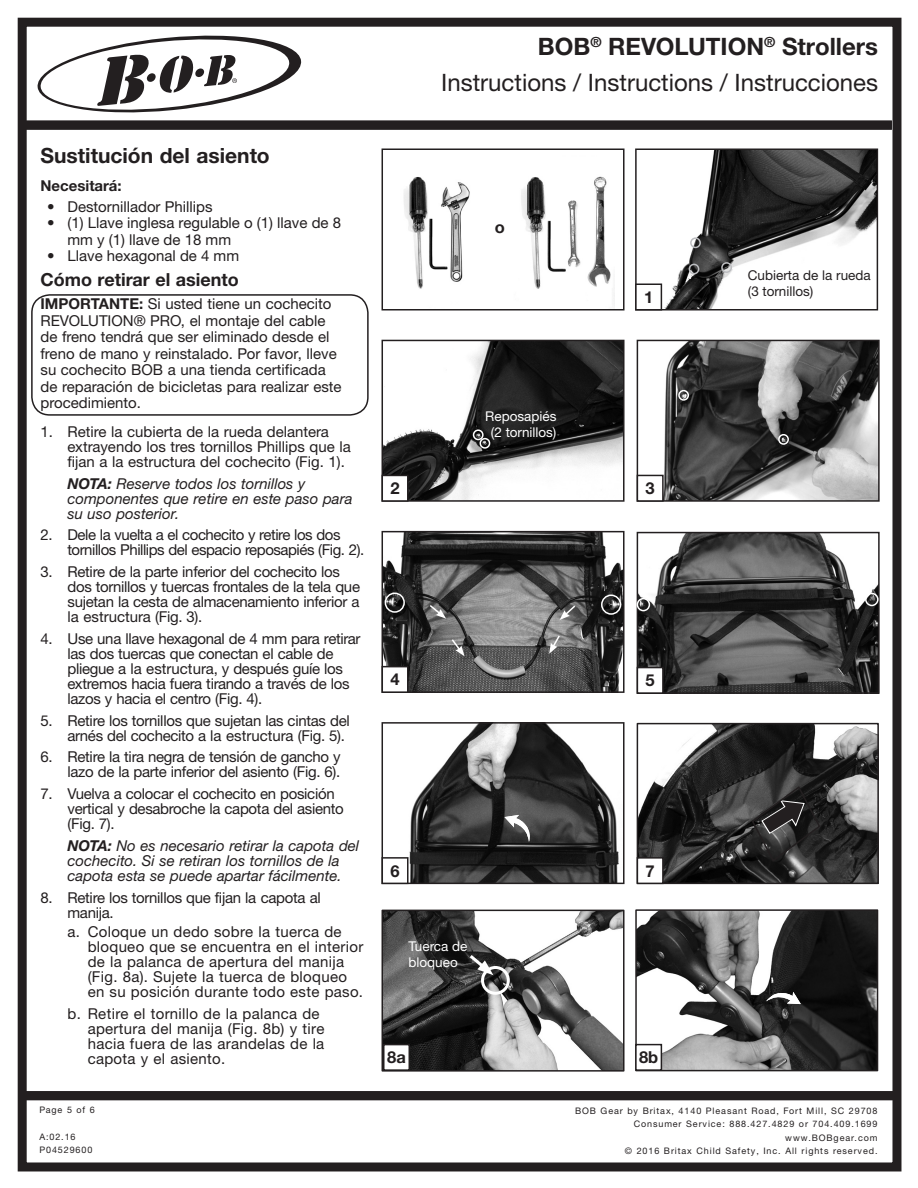
<style>
.page{position:relative;width:918px;height:1188px;background:#fff}
.page>*{position:absolute;margin:0;border:0;box-sizing:border-box;transform-origin:0 0}
.t1{font:24px/35.5px "Helvetica Neue LTW1 G";color:#231f20;text-align:right}
.Body_Header{font:700 21px "Helvetica Neue LTW1 G";color:#231f20}
.Body_Header-2{font:700 18px "Helvetica Neue LTW1 G";color:#231f20}
.t2{font:700 16.5px "Helvetica Neue LTW1 G";color:#231f20}
.Body_Header-3{font:15px/15px "Helvetica Neue LTW1 G";letter-spacing:-.02em;color:#231f20}
.Body_Header-4{font:15px/16.5px "Helvetica Neue LTW1 G";color:#231f20}
.Body_Header-5{font:15px/15px "Helvetica Neue LTW1 G";letter-spacing:.02em;color:#231f20}
.Body_Text{font:italic 15px/15px "Helvetica Neue LTW1 G";color:#231f20}
.Body_Header-6{font:15px/15px "Helvetica Neue LTW1 G";letter-spacing:-.03em;color:#231f20}
.Body_Header-7{font:700 15px "Helvetica Neue LTW1 G";color:#231f20}
.Callout_Flush_Right{font:13.5px/16.2px "Helvetica Neue LTW1 G";color:#fff}
.t3{font:13.5px "Helvetica Neue LTW1 G";color:#231f20}
.t4{font:9px/13.5px "Helvetica Neue LTW1 G";letter-spacing:.1em;color:#231f20}
.s1{font-weight:700}
</style>
<div class="page">
<svg style="left:37px;top:35px;width:265px;height:78px"></svg>
<div style="left:22px;top:1091px;width:874px;height:9px;background:#231f20"></div>
<div style="left:21px;top:121px;width:871px;height:9px;background:#231f20"></div>
<div style="left:18px;top:18px;width:883px;height:1153px;border:9px solid #231f20"></div>
<img style="left:404px;top:176px;width:211px;height:130px">
<div style="left:382px;top:148px;width:243px;height:162px;border:2px solid #231f20"></div>
<img style="left:638px;top:151px;width:237px;height:156px">
<div style="left:635px;top:148px;width:243px;height:162px;border:2px solid #231f20"></div>
<div style="left:636px;top:284px;width:25px;height:26px;background:#fff"></div>
<div style="left:635px;top:284px;width:27px;height:26px;border:2px solid #231f20"></div>
<div style="left:690px;top:237px;width:11px;height:11px;border:2px solid #bcbdc0;border-radius:50%"></div>
<div style="left:689px;top:264px;width:10px;height:10px;border:2px solid #bcbdc0;border-radius:50%"></div>
<div style="left:721px;top:262px;width:11px;height:11px;border:2px solid #bcbdc0;border-radius:50%"></div>
<img style="left:640px;top:343px;width:237px;height:156px">
<div style="left:637px;top:340px;width:243px;height:162px;border:2px solid #231f20"></div>
<div style="left:637px;top:475px;width:26px;height:26px;background:#fff"></div>
<div style="left:637px;top:475px;width:27px;height:27px;border:2px solid #231f20"></div>
<img style="left:385px;top:343px;width:237px;height:156px">
<div style="left:382px;top:340px;width:243px;height:162px;border:2px solid #231f20"></div>
<div style="left:382px;top:475px;width:26px;height:26px;background:#fff"></div>
<div style="left:382px;top:475px;width:27px;height:27px;border:2px solid #231f20"></div>
<div style="left:480px;top:438px;width:10px;height:11px;border:2px solid #fff;border-radius:50%"></div>
<div style="left:473px;top:429px;width:11px;height:11px;border:2px solid #fff;border-radius:50%"></div>
<img style="left:409px;top:725px;width:210px;height:156px">
<div style="left:382px;top:722px;width:243px;height:162px;border:2px solid #231f20"></div>
<div style="left:382px;top:857px;width:27px;height:27px;border:2px solid #231f20"></div>
<img style="left:385px;top:534px;width:237px;height:156px">
<div style="left:382px;top:531px;width:243px;height:162px;border:2px solid #231f20"></div>
<div style="left:382px;top:667px;width:26px;height:25px;background:#fff"></div>
<div style="left:382px;top:666px;width:27px;height:27px;border:2px solid #231f20"></div>
<svg style="left:560px;top:604px;width:17px;height:16px"></svg>
<svg style="left:549px;top:634px;width:12px;height:20px"></svg>
<svg style="left:450px;top:638px;width:15px;height:18px"></svg>
<svg style="left:428px;top:603px;width:18px;height:16px"></svg>
<div style="left:601px;top:594px;width:20px;height:21px;border:2px solid #fff;border-radius:50%"></div>
<img style="left:640px;top:535px;width:237px;height:156px">
<div style="left:637px;top:532px;width:243px;height:162px;border:2px solid #231f20"></div>
<div style="left:637px;top:668px;width:26px;height:25px;background:#fff"></div>
<div style="left:637px;top:667px;width:27px;height:27px;border:2px solid #231f20"></div>
<svg style="left:505px;top:815px;width:25px;height:27px"></svg>
<div style="left:385px;top:592px;width:20px;height:21px;border:2px solid #fff;border-radius:50%"></div>
<div style="left:865px;top:593px;width:14px;height:13px;border:2px solid #fff;border-radius:50%"></div>
<div style="left:778px;top:434px;width:11px;height:11px;border:2px solid #fff;border-radius:50%"></div>
<div style="left:678px;top:390px;width:11px;height:11px;border:2px solid #fff;border-radius:50%"></div>
<img style="left:640px;top:726px;width:236px;height:155px">
<div style="left:637px;top:723px;width:242px;height:161px;border:2px solid #231f20"></div>
<svg style="left:750px;top:785px;width:71px;height:78px;background:#343333"></svg>
<div style="left:637px;top:858px;width:26px;height:25px;background:#fff"></div>
<div style="left:637px;top:857px;width:27px;height:27px;border:2px solid #231f20"></div>
<div style="left:637px;top:598px;width:13px;height:13px;border:2px solid #fff;border-radius:50%"></div>
<img style="left:385px;top:913px;width:237px;height:156px">
<div style="left:382px;top:910px;width:243px;height:162px;border:2px solid #231f20"></div>
<div style="left:481px;top:966px;width:29px;height:29px;border:3px solid #fff;border-radius:50%"></div>
<svg style="left:466px;top:952px;width:27px;height:23px"></svg>
<div style="left:384px;top:1045px;width:25px;height:25px;background:#fff"></div>
<div style="left:383px;top:1044px;width:27px;height:27px;border:2px solid #231f20"></div>
<img style="left:638px;top:912px;width:237px;height:156px">
<div style="left:635px;top:909px;width:243px;height:162px;border:2px solid #231f20"></div>
<div style="left:636px;top:1045px;width:25px;height:25px;background:#fff"></div>
<div style="left:635px;top:1044px;width:27px;height:27px;border:2px solid #231f20"></div>
<svg style="left:766px;top:983px;width:37px;height:37px"></svg>
<div style="left:31px;top:294px;width:338px;height:122px;border:2px solid #231f20;border-radius:18px"></div>
<p class="Body_Header" style="left:40px;top:143px;width:231px">Sustitución del asiento</p>
<p class="Body_Header-7" style="left:40px;top:176px;width:83px">Necesitará:</p>
<p class="Body_Header-4" style="left:47px;top:198px;width:167px">• Destornillador Phillips</p>
<p class="Body_Header-4" style="left:68px;top:215px;width:275px;text-indent:-20px">• (1) Llave inglesa regulable o (1) llave de 8 mm y (1) llave de 18 mm</p>
<p class="Body_Header-4" style="left:47px;top:248px;width:193px">• Llave hexagonal de 4 mm</p>
<p class="Body_Header-2" style="left:40px;top:269px;width:200px">Cómo retirar el asiento</p>
<p class="Body_Header-4" style="left:40px;top:296px;width:303px"><span class="s1">IMPORTANTE:</span> Si usted tiene un cochecito REVOLUTION® PRO, el montaje del cable de freno tendrá que ser eliminado desde el freno de mano y reinstalado. Por favor, lleve su cochecito BOB a una tienda certificada de reparación de bicicletas para realizar este procedimiento.</p>
<p class="Body_Header-4" style="left:68px;top:424px;width:285px;line-height:15px;text-indent:-27px">1. Retire la cubierta de la rueda delantera extrayendo los tres tornillos Phillips que la fijan a la estructura del cochecito (Fig. 1).</p>
<p class="Body_Text" style="left:68px;top:476px;width:286px"><span class="s1">NOTA:</span> Reserve todos los tornillos y componentes que retire en este paso para su uso posterior.</p>
<p class="Body_Header-6" style="left:68px;top:527px;width:298px;text-indent:-27px">2. Dele la vuelta a el cochecito y retire los dos tornillos Phillips del espacio reposapiés (Fig. 2).</p>
<p class="Body_Header-3" style="left:68px;top:564px;width:294px;text-indent:-27px">3. Retire de la parte inferior del cochecito los dos tornillos y tuercas frontales de la tela que sujetan la cesta de almacenamiento inferior a la estructura (Fig. 3).</p>
<p class="Body_Header-3" style="left:68px;top:631px;width:295px;text-indent:-27px">4. Use una llave hexagonal de 4 mm para retirar las dos tuercas que conectan el cable de pliegue a la estructura, y después guíe los extremos hacia fuera tirando a través de los lazos y hacia el centro (Fig. 4).</p>
<p class="Body_Header-3" style="left:68px;top:713px;width:284px;text-indent:-27px">5. Retire los tornillos que sujetan las cintas del arnés del cochecito a la estructura (Fig. 5).</p>
<p class="Body_Header-3" style="left:40px;top:749px;width:302px;text-align:right">6. Retire la tira negra de tensión de gancho y lazo de la parte inferior del asiento (Fig. 6).</p>
<p class="Body_Header-3" style="left:68px;top:786px;width:278px;text-indent:-27px">7. Vuelva a colocar el cochecito en posición vertical y desabroche la capota del asiento (Fig. 7).</p>
<p class="Body_Text" style="left:68px;top:838px;width:293px"><span class="s1">NOTA:</span> No es necesario retirar la capota del cochecito. Si se retiran los tornillos de la capota esta se puede apartar fácilmente.</p>
<p class="Body_Header-3" style="left:68px;top:890px;width:255px;text-indent:-27px">8. Retire los tornillos que fijan la capota al manija.</p>
<p class="Body_Header-5" style="left:88px;top:924px;width:277px;text-indent:-20px">a. Coloque un dedo sobre la tuerca de bloqueo que se encuentra en el interior de la palanca de apertura del manija (Fig. 8a). Sujete la tuerca de bloqueo en su posición durante todo este paso.</p>
<p class="Body_Header-5" style="left:88px;top:1006px;width:238px;text-indent:-20px">b. Retire el tornillo de la palanca de apertura del manija (Fig. 8b) y tire hacia fuera de las arandelas de la capota y el asiento.</p>
<p class="t4" style="left:39px;top:1103px;width:57px">Page 5 of 6</p>
<p class="t4" style="left:39px;top:1130px;width:55px">A:02.16<br>P04529600</p>
<h1 class="t1" style="left:441px;top:29px;width:438px"><span class="s1">BOB</span><sup>®</sup> <span class="s1">REVOLUTION</span><sup>®</sup> <span class="s1">Strollers<br></span>Instructions / Instructions / Instrucciones</h1>
<p class="t2" style="left:495px;top:217px;width:12px">o</p>
<p class="Callout_Flush_Right" style="left:485px;top:408px;width:73px">Reposapiés</p>
<p class="Callout_Flush_Right" style="left:491px;top:424px;width:67px">(2 tornillos)</p>
<p class="t2" style="left:644px;top:287px;width:11px">1</p>
<p class="t2" style="left:390px;top:478px;width:11px">2</p>
<p class="t2" style="left:646px;top:478px;width:11px">3</p>
<p class="t2" style="left:390px;top:669px;width:11px">4</p>
<p class="t2" style="left:646px;top:670px;width:11px">5</p>
<p class="t2" style="left:390px;top:860px;width:11px">6</p>
<p class="Callout_Flush_Right" style="left:409px;top:938px;width:60px">Tuerca de bloqueo</p>
<p class="t2" style="left:646px;top:860px;width:11px">7</p>
<p class="t2" style="left:387px;top:1047px;width:20px">8a</p>
<p class="t2" style="left:639px;top:1047px;width:21px">8b</p>
<p class="t3" style="left:748px;top:267px;width:124px">Cubierta de la rueda</p>
<p class="t3" style="left:748px;top:283px;width:67px">(3 tornillos)</p>
<p class="t4" style="left:575px;top:1104px;width:304px;text-align:right">BOB Gear by Britax, 4140 Pleasant Road, Fort Mill, SC 29708<br>Consumer Service: 888.427.4829 or 704.409.1699 www.BOBgear.com<br>© 2016 Britax Child Safety, Inc. All rights reserved.</p>
</div>
